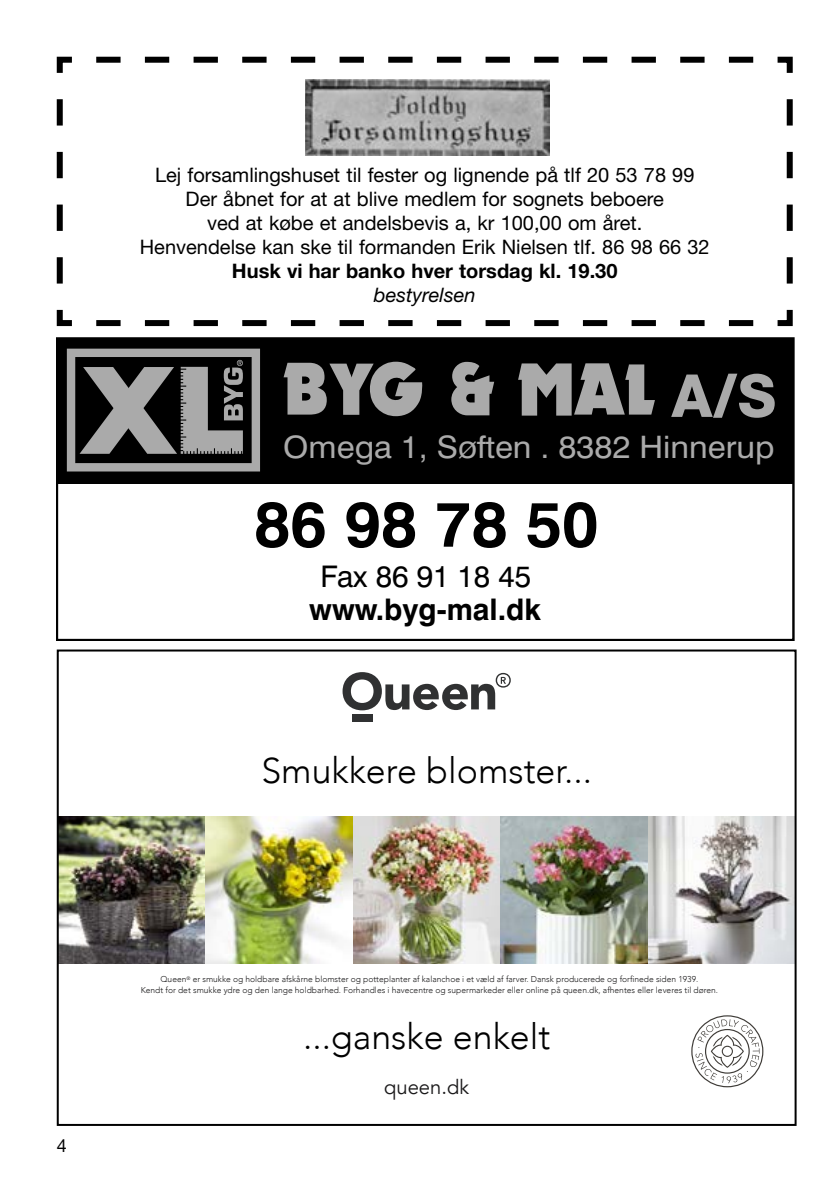
<style>
.page{position:relative;width:840px;height:1191px;background:#fff}
.page>*{position:absolute;margin:0;border:0;box-sizing:border-box;transform-origin:0 0}
.t1{font:700 63.8px "Swis 721 BT";color:#000}
.t2{font:700 59.2px "Helvetica 65";color:#aaa}
.t3{font:300 35.8px "Avenir";color:#000}
.t4{font:31px "Swis 721 BT";color:#aaa;scale:1.06 1}
.t5{font:700 29.8px "Swis 721 BT";color:#000}
.t6{font:29.8px "Swis 721 BT";color:#000}
.t7{font:20.2px "Avenir";color:#1b1a1b}
.t8{font:20px/24px "Helvetica Neue LT Std";color:#000;text-align:center}
.t9{font:700 20px "Helvetica Neue LT Std";color:#000}
.t10{font:italic 20px "Helvetica Neue LT Std";color:#000}
.t11{font:18px "Helvetica Neue LT Std";color:#000}
.t12{font:300 8.4px/10.2px "Avenir";color:#1b1a1b;text-align:center}
</style>
<div class="page">
<div style="left:352px;top:714px;width:20px;height:7px;background:#303132"></div>
<svg style="left:342px;top:672px;width:168px;height:38px"></svg>
<img style="left:60px;top:816px;width:733px;height:147px">
<svg style="left:691px;top:1015px;width:72px;height:72px"></svg>
<div style="left:57px;top:649px;width:739px;height:477px;border:2px solid #000"></div>
<div style="left:57px;top:338px;width:735px;height:146px;background:#000"></div>
<svg style="left:67px;top:349px;width:193px;height:122px"></svg>
<svg style="left:451px;top:362px;width:43px;height:53px"></svg>
<svg style="left:283px;top:362px;width:139px;height:54px"></svg>
<svg style="left:518px;top:363px;width:136px;height:52px"></svg>
<div style="left:57px;top:337px;width:737px;height:304px;border:2px solid #000"></div>
<svg style="left:56px;top:56px;width:737px;height:271px"></svg>
<img style="left:305px;top:79px;width:244px;height:77px">
<h3 class="t8" style="left:140px;top:163px;width:571px">Lej forsamlingshuset til fester og lignende på tlf 20 53 78 99<br>Der åbnet for at at blive medlem for sognets beboere<br>ved at købe et andelsbevis a, kr 100,00 om året.<br>Henvendelse kan ske til formanden Erik Nielsen tlf. 86 98 66 32</h3>
<h3 class="t9" style="left:232px;top:258px;width:387px">Husk vi har banko hver torsdag kl. 19.30</h3>
<h3 class="t10" style="left:373px;top:283px;width:103px">bestyrelsen</h3>
<h2 class="t2" style="left:671px;top:362px;width:107px">A/S</h2>
<h3 class="t4" style="left:283px;top:429px;width:465px">Omega 1, Søften . 8382 Hinnerup</h3>
<h1 class="t1" style="left:254px;top:487px;width:345px">86 98 78 50</h1>
<h3 class="t6" style="left:320px;top:559px;width:212px">Fax 86 91 18 45</h3>
<h3 class="t5" style="left:309px;top:593px;width:233px">www.byg-mal.dk</h3>
<h3 class="t3" style="left:261px;top:749px;width:332px">Smukkere blomster...</h3>
<h3 class="t11" style="left:57px;top:1135px;width:12px">4</h3>
<p class="t12" style="left:141px;top:974px;width:578px">Queen<sup>®</sup> er smukke og holdbare afskårne blomster og potteplanter af kalanchoe i et væld af farver. Dansk producerede og forfinede siden 1939.<br>Kendt for det smukke ydre og den lange holdbarhed. Forhandles i havecentre og supermarkeder eller online på queen.dk, afhentes eller leveres til døren.</p>
<h3 class="t3" style="left:303px;top:1015px;width:248px">...ganske enkelt</h3>
<h3 class="t7" style="left:384px;top:1074px;width:87px">queen.dk</h3>
</div>
